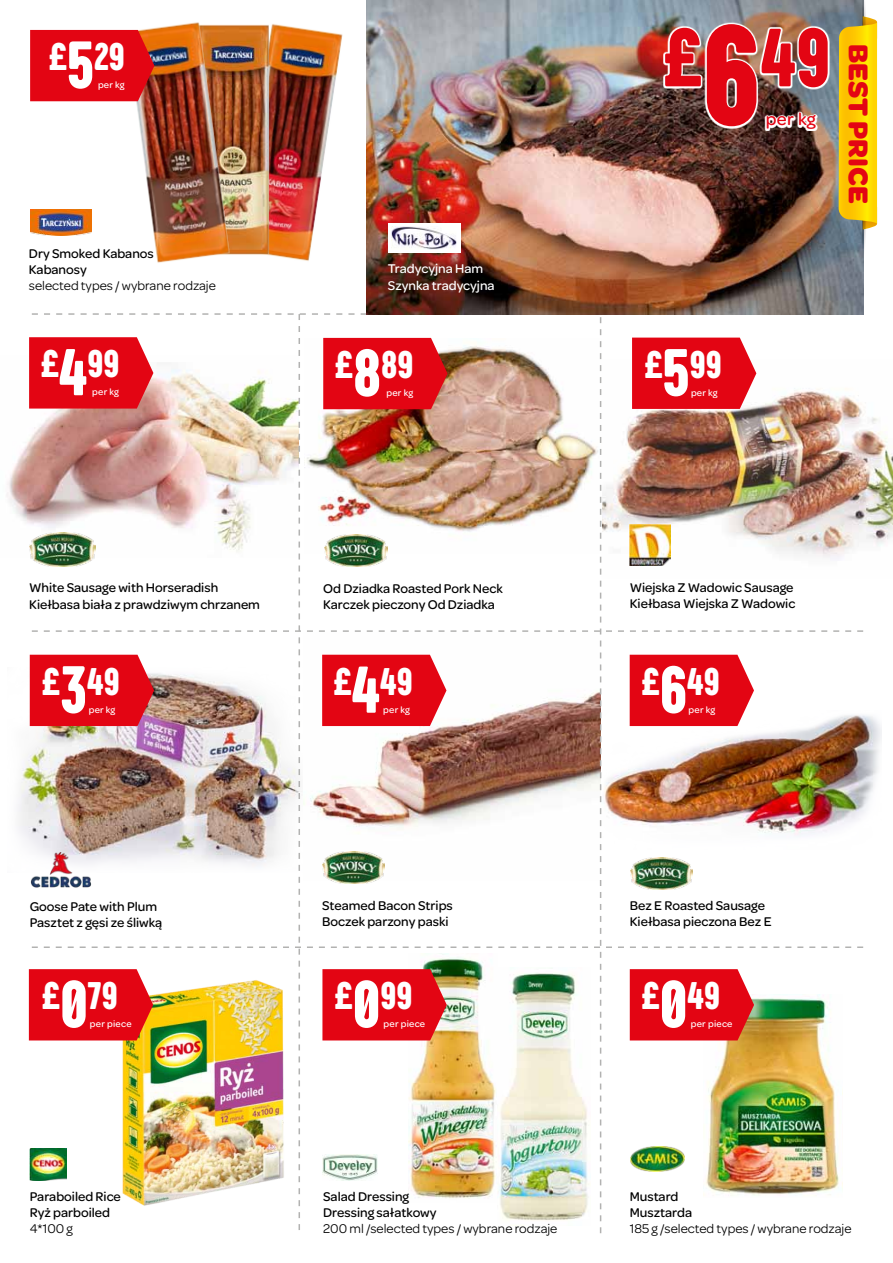
<style>
.page{position:relative;width:893px;height:1263px;background:#fff}
.page>*{position:absolute;margin:0;border:0;box-sizing:border-box;transform-origin:0 0}
.t1{font:900 82.2px "Phenomena";color:#e30513}
.t2{font:900 38.55px "Phenomena";color:#fff}
.t3{font:700 29.1px "Omnes";color:#e30513}
.t4{font:500 18.3px "Omnes";color:#e30513}
.t5{font:500 13.5px/16.2px "Omnes";color:#000}
.t6{font:13.5px "Omnes";color:#000}
.t7{font:500 13.5px/16.2px "Omnes";color:#fff}
.t8{font:500 9.75px "Omnes";letter-spacing:.025em;color:#fff}
.s1{font-size:66px}
.s2{font-size:141px}
</style>
<div class="page">
<img style="left:863px;top:414px;width:30px;height:132px">
<img style="left:7px;top:441px;width:22px;height:83px">
<img style="left:277px;top:24px;width:66px;height:237px">
<img style="left:240px;top:24px;width:37px;height:233px">
<img style="left:118px;top:22px;width:122px;height:241px">
<img style="left:863px;top:715px;width:19px;height:98px">
<img style="left:18px;top:754px;width:11px;height:88px">
<svg style="left:30px;top:30px;width:124px;height:71px;background:#e00a14"></svg>
<img style="left:31px;top:209px;width:60px;height:26px">
<img style="left:367px;top:0;width:496px;height:313px">
<svg style="left:663px;top:22px;width:166px;height:109px"></svg>
<img style="left:664px;top:23px;width:164px;height:107px">
<svg style="left:839px;top:0;width:38px;height:258px;background:#e3c327"></svg>
<img style="left:29px;top:313px;width:834px;height:920px">
<img style="left:322px;top:1154px;width:55px;height:26px">
<div style="left:388px;top:223px;width:72px;height:30px;background:#fff"></div>
<img style="left:391px;top:227px;width:66px;height:23px">
<h2 class="t2" style="left:50px;top:32px;width:77px">£<span class="s1">5</span>29</h2>
<p class="t8" style="left:98px;top:78px;width:28px">per kg</p>
<h1 class="t1" style="left:664px;top:4px;width:168px">£<span class="s2">6</span>49</h1>
<h3 class="t4" style="left:766px;top:106px;width:52px">per kg</h3>
<h3 class="t3" style="left:880px;top:44px;width:161px;rotate:90deg">BEST PRICE</h3>
<p class="t5" style="left:29px;top:244px;width:126px">Dry Smoked Kabanos<br>Kabanosy</p>
<p class="t6" style="left:29px;top:277px;width:188px">selected types / wybrane rodzaje</p>
<p class="t7" style="left:388px;top:260px;width:108px">Tradycyjna Ham<br>Szynka tradycyjna</p>
<h2 class="t2" style="left:41px;top:339px;width:80px">£<span class="s1">4</span>99</h2>
<p class="t8" style="left:92px;top:385px;width:28px">per kg</p>
<h2 class="t2" style="left:336px;top:339px;width:80px">£<span class="s1">8</span>89</h2>
<p class="t8" style="left:386px;top:386px;width:28px">per kg</p>
<h2 class="t2" style="left:645px;top:339px;width:78px">£<span class="s1">5</span>99</h2>
<p class="t8" style="left:691px;top:386px;width:28px">per kg</p>
<p class="t5" style="left:29px;top:579px;width:232px">White Sausage with Horseradish<br>Kiełbasa biała z prawdziwym chrzanem</p>
<p class="t5" style="left:323px;top:579px;width:181px">Od Dziadka Roasted Pork Neck<br>Karczek pieczony Od Dziadka</p>
<p class="t5" style="left:630px;top:578px;width:167px">Wiejska Z Wadowic Sausage<br>Kiełbasa Wiejska Z Wadowic</p>
<h2 class="t2" style="left:42px;top:656px;width:79px">£<span class="s1">3</span>49</h2>
<p class="t8" style="left:89px;top:703px;width:28px">per kg</p>
<h2 class="t2" style="left:334px;top:656px;width:80px">£<span class="s1">4</span>49</h2>
<p class="t8" style="left:383px;top:703px;width:28px">per kg</p>
<h2 class="t2" style="left:642px;top:656px;width:79px">£<span class="s1">6</span>49</h2>
<p class="t8" style="left:689px;top:703px;width:28px">per kg</p>
<p class="t5" style="left:30px;top:897px;width:134px">Goose Pate with Plum<br>Pasztet z gęsi ze śliwką</p>
<p class="t5" style="left:322px;top:896px;width:132px">Steamed Bacon Strips<br>Boczek parzony paski</p>
<p class="t5" style="left:630px;top:896px;width:143px">Bez E Roasted Sausage<br>Kiełbasa pieczona Bez E</p>
<h2 class="t2" style="left:43px;top:971px;width:77px">£<span class="s1">0</span>79</h2>
<p class="t8" style="left:90px;top:1017px;width:43px">per piece</p>
<h2 class="t2" style="left:335px;top:971px;width:79px">£<span class="s1">0</span>99</h2>
<p class="t8" style="left:384px;top:1017px;width:43px">per piece</p>
<h2 class="t2" style="left:642px;top:971px;width:80px">£<span class="s1">0</span>49</h2>
<p class="t8" style="left:691px;top:1017px;width:43px">per piece</p>
<p class="t5" style="left:30px;top:1187px;width:93px">Paraboiled Rice<br>Ryż parboiled</p>
<p class="t6" style="left:30px;top:1219px;width:45px">4*100 g</p>
<p class="t5" style="left:323px;top:1188px;width:115px">Salad Dressing<br>Dressing sałatkowy</p>
<p class="t6" style="left:323px;top:1220px;width:236px">200 ml /selected types / wybrane rodzaje</p>
<p class="t5" style="left:630px;top:1187px;width:64px">Mustard<br>Musztarda</p>
<p class="t6" style="left:630px;top:1219px;width:223px">185 g /selected types / wybrane rodzaje</p>
</div>
